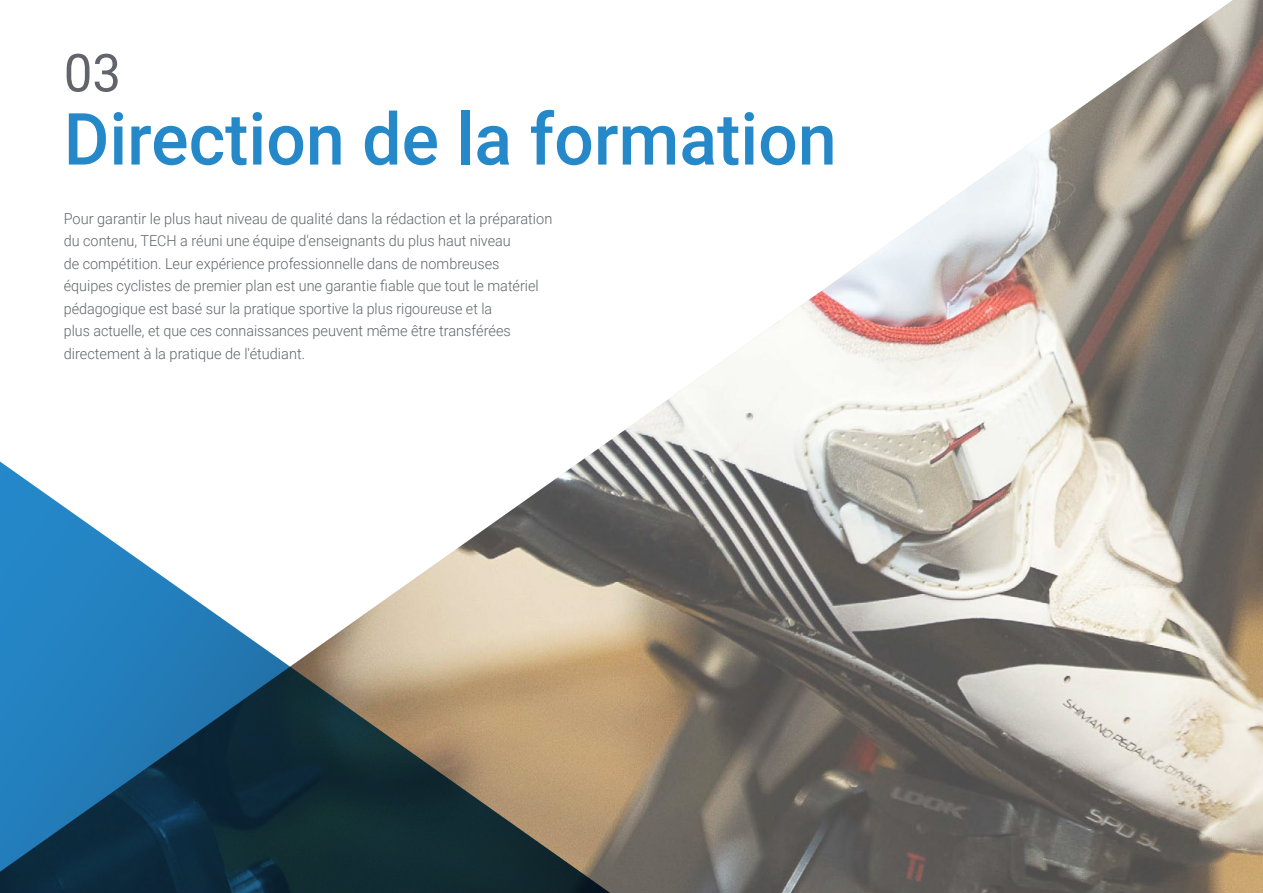
<style>
.page{position:relative;width:1263px;height:893px;background:#fff}
.page>*{position:absolute;margin:0;border:0;box-sizing:border-box;transform-origin:0 0}
.t1{font:500 72px "Roboto";color:#2488c9}
.t2{font:52.5px "Roboto";color:#61646a}
.t3{font:300 15px/22.5px "Roboto";color:#61646a}
</style>
<div class="page">
<img style="left:602px;top:0;width:661px;height:893px">
<svg style="left:0;top:446px;width:640px;height:447px"></svg>
<h2 class="t2" style="left:64px;top:36px;width:59px">03</h2>
<h1 class="t1" style="left:64px;top:89px;width:774px">Direction de la formation</h1>
<p class="t3" style="left:64px;top:207px;width:490px">Pour garantir le plus haut niveau de qualité dans la rédaction et la préparation du contenu, TECH a réuni une équipe d'enseignants du plus haut niveau<br>de compétition. Leur expérience professionnelle dans de nombreuses équipes cyclistes de premier plan est une garantie fiable que tout le matériel pédagogique est basé sur la pratique sportive la plus rigoureuse et la<br>plus actuelle, et que ces connaissances peuvent même être transférées directement à la pratique de l'étudiant.</p>
</div>
